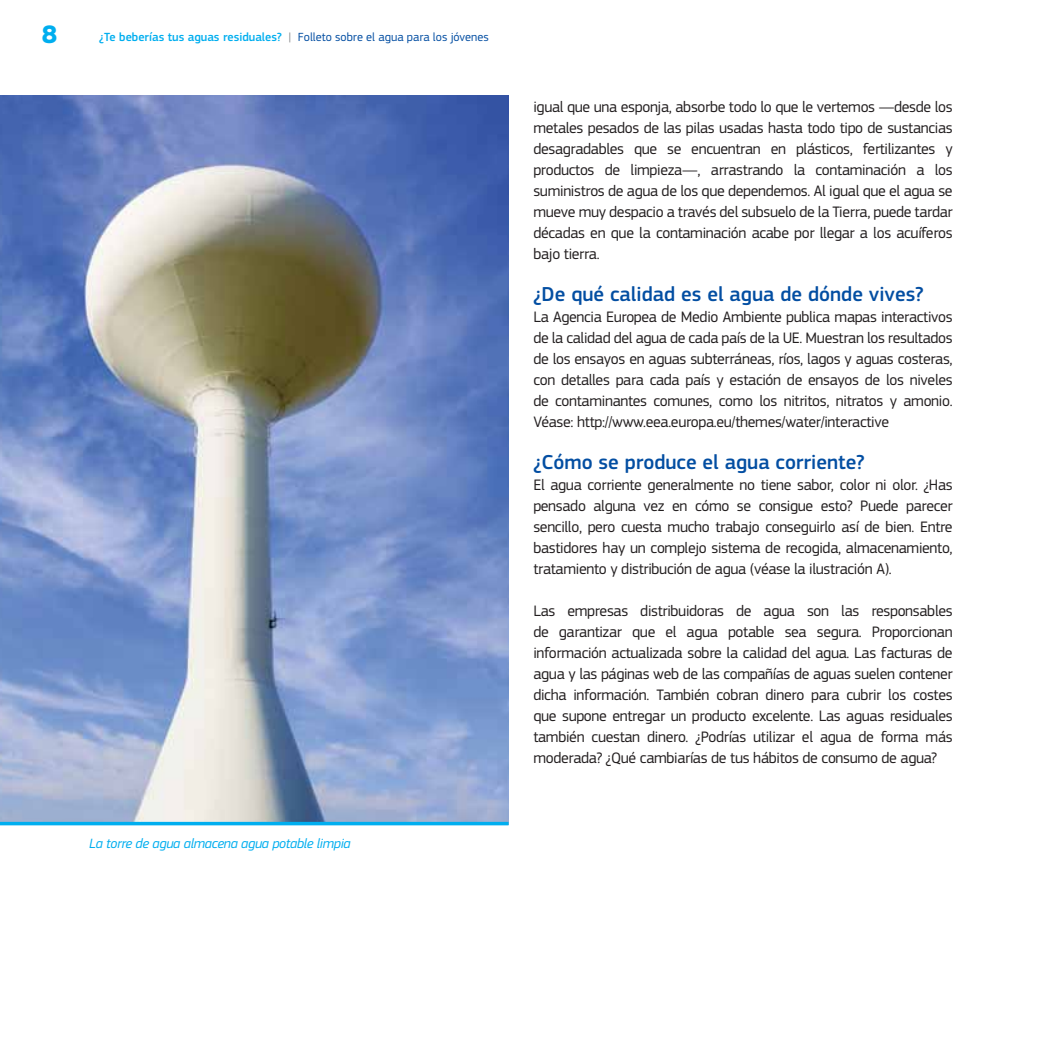
<style>
.page{position:relative;width:1042px;height:1042px;background:#fff}
.page>*{position:absolute;margin:0;border:0;box-sizing:border-box;transform-origin:0 0}
.t1{font:700 26.25px "EC Square Sans Pro";color:#00aeef}
.t2{font:500 21px "EC Square Sans Pro";color:#034ea2}
.t3{font:15.75px/21px "EC Square Sans Pro";letter-spacing:-.02em;color:#231f20;text-align:justify}
.t4{font:italic 14px "EC Square Sans Pro";letter-spacing:-.02em;color:#00aeef}
.t5{font:12.25px "EC Square Sans Pro";color:#034ea2}
.s1{font-weight:500;color:#00aeef}
.s2{color:#808285}
</style>
<div class="page">
<img style="left:0;top:96px;width:508px;height:726px">
<hr style="left:0;top:822px;width:508px;height:3px;background:#00aeef">
<h1 class="t1" style="left:42px;top:24px;width:17px">8</h1>
<p class="t5" style="left:99px;top:32px;width:391px"><span class="s1">¿Te beberías tus aguas residuales?</span> <span class="s2">|</span> Folleto sobre el agua para los jóvenes</p>
<p class="t4" style="left:89px;top:838px;width:263px">La torre de agua almacena agua potable limpia</p>
<p class="t3" style="left:533px;top:98px;width:421px">igual que una esponja, absorbe todo lo que le vertemos —desde los metales pesados de las pilas usadas hasta todo tipo de sustancias desagradables que se encuentran en plásticos, fertilizantes y productos de limpieza—, arrastrando la contaminación a los suministros de agua de los que dependemos. Al igual que el agua se mueve muy despacio a través del subsuelo de la Tierra, puede tardar décadas en que la contaminación acabe por llegar a los acuíferos bajo tierra.</p>
<h2 class="t2" style="left:533px;top:286px;width:392px">¿De qué calidad es el agua de dónde vives?</h2>
<p class="t3" style="left:533px;top:308px;width:421px">La Agencia Europea de Medio Ambiente publica mapas interactivos de la calidad del agua de cada país de la UE. Muestran los resultados de los ensayos en aguas subterráneas, ríos, lagos y aguas costeras, con detalles para cada país y estación de ensayos de los niveles de contaminantes comunes, como los nitritos, nitratos y amonio.<br>Véase: http://www.eea.europa.eu/themes/water/interactive</p>
<h2 class="t2" style="left:533px;top:454px;width:333px">¿Cómo se produce el agua corriente?</h2>
<p class="t3" style="left:533px;top:476px;width:421px">El agua corriente generalmente no tiene sabor, color ni olor. ¿Has pensado alguna vez en cómo se consigue esto? Puede parecer sencillo, pero cuesta mucho trabajo conseguirlo así de bien. Entre bastidores hay un complejo sistema de recogida, almacenamiento, tratamiento y distribución de agua (véase la ilustración A).</p>
<p class="t3" style="left:533px;top:602px;width:421px">Las empresas distribuidoras de agua son las responsables de garantizar que el agua potable sea segura. Proporcionan información actualizada sobre la calidad del agua. Las facturas de agua y las páginas web de las compañías de aguas suelen contener dicha información. También cobran dinero para cubrir los costes que supone entregar un producto excelente. Las aguas residuales también cuestan dinero. ¿Podrías utilizar el agua de forma más moderada? ¿Qué cambiarías de tus hábitos de consumo de agua?</p>
</div>
